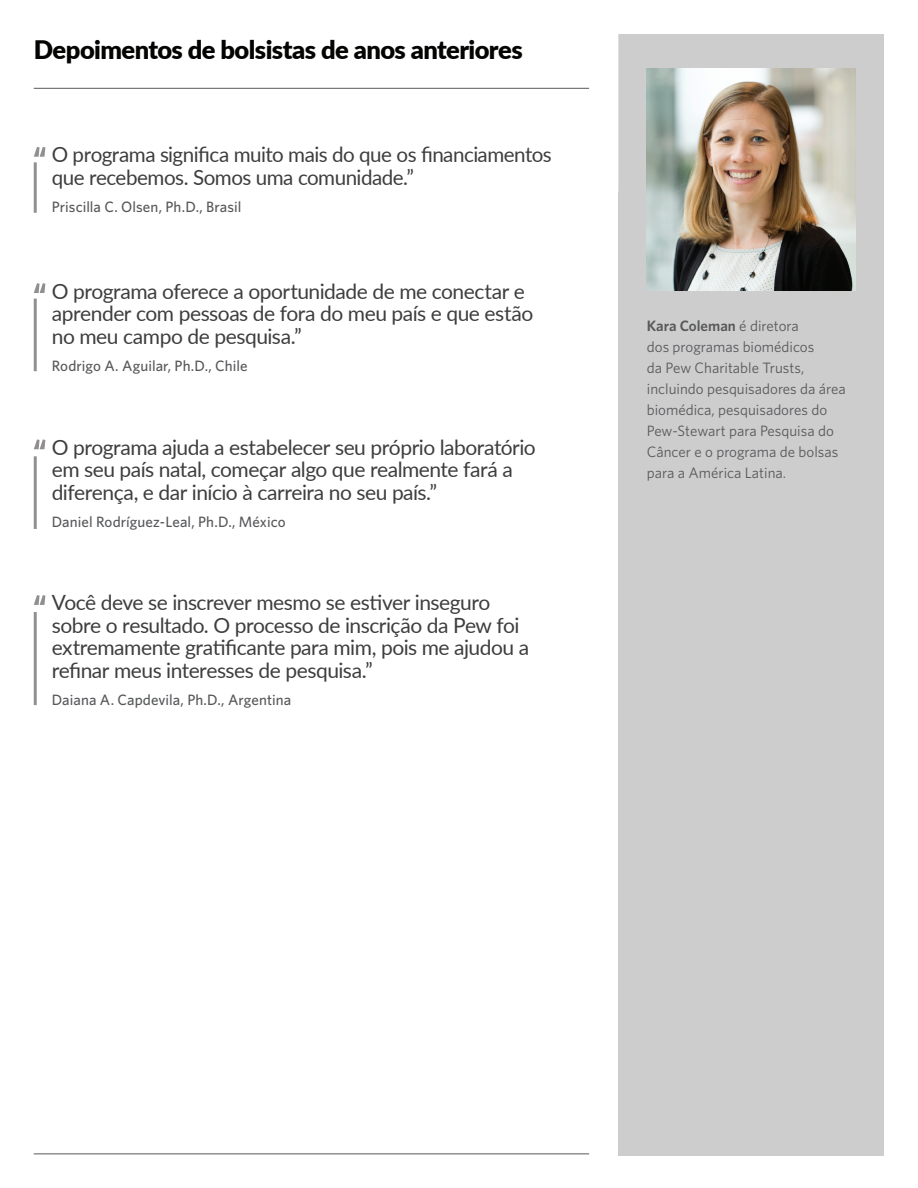
<style>
.page{position:relative;width:918px;height:1188px;background:#fff}
.page>*{position:absolute;margin:0;border:0;box-sizing:border-box;transform-origin:0 0}
.t1{font:900 25.5px "Lato";letter-spacing:-.02em;color:#040503}
.Pull_quote{font:21px/22.5px "Lato";letter-spacing:-.025em;color:#3e3e3f}
.List__main{font:15px/21px "Whitney";color:#57585a}
.Pull_quote_credit{font:500 15px "Whitney";letter-spacing:.005em;color:#57585a}
.s1{font-weight:600}
</style>
<div class="page">
<div style="left:618px;top:34px;width:266px;height:1122px;background:#cdcdcd"></div>
<hr style="left:34px;top:88px;width:555px;height:1px;background:#57585a">
<hr style="left:34px;top:1154px;width:555px;height:1px;background:#57585a">
<img style="left:647px;top:68px;width:209px;height:222px">
<hr style="left:34px;top:162px;width:3px;height:51px;background:#231f20">
<hr style="left:34px;top:456px;width:3px;height:73px;background:#231f20">
<hr style="left:34px;top:612px;width:3px;height:93px;background:#231f20">
<svg style="left:34px;top:147px;width:11px;height:10px"></svg>
<svg style="left:34px;top:283px;width:11px;height:10px"></svg>
<svg style="left:34px;top:439px;width:11px;height:10px"></svg>
<svg style="left:34px;top:595px;width:11px;height:10px"></svg>
<hr style="left:34px;top:299px;width:3px;height:72px;background:#231f20">
<h1 class="t1" style="left:34px;top:31px;width:490px">Depoimentos de bolsistas de anos anteriores</h1>
<p class="Pull_quote" style="left:52px;top:142px;width:502px">O programa significa muito mais do que os financiamentos que recebemos. Somos uma comunidade.”</p>
<p class="Pull_quote_credit" style="left:52px;top:197px;width:191px">Priscilla C. Olsen, Ph.D., Brasil</p>
<p class="Pull_quote" style="left:52px;top:279px;width:483px">O programa oferece a oportunidade de me conectar e aprender com pessoas de fora do meu país e que estão no meu campo de pesquisa.”</p>
<p class="Pull_quote_credit" style="left:52px;top:355px;width:197px">Rodrigo A. Aguilar, Ph.D., Chile</p>
<p class="Pull_quote" style="left:52px;top:435px;width:486px">O programa ajuda a estabelecer seu próprio laboratório em seu país natal, começar algo que realmente fará a diferença, e dar início à carreira no seu país.”</p>
<p class="Pull_quote_credit" style="left:52px;top:512px;width:235px">Daniel Rodríguez-Leal, Ph.D., México</p>
<p class="Pull_quote" style="left:52px;top:591px;width:479px">Você deve se inscrever mesmo se estiver inseguro sobre o resultado. O processo de inscrição da Pew foi extremamente gratificante para mim, pois me ajudou a refinar meus interesses de pesquisa.”</p>
<p class="Pull_quote_credit" style="left:52px;top:690px;width:241px">Daiana A. Capdevila, Ph.D., Argentina</p>
<p class="List__main" style="left:647px;top:315px;width:200px"><span class="s1">Kara Coleman</span> é diretora<br>dos programas biomédicos<br>da Pew Charitable Trusts, incluindo pesquisadores da área biomédica, pesquisadores do<br>Pew-Stewart para Pesquisa do<br>Câncer e o programa de bolsas para a América Latina.</p>
</div>
